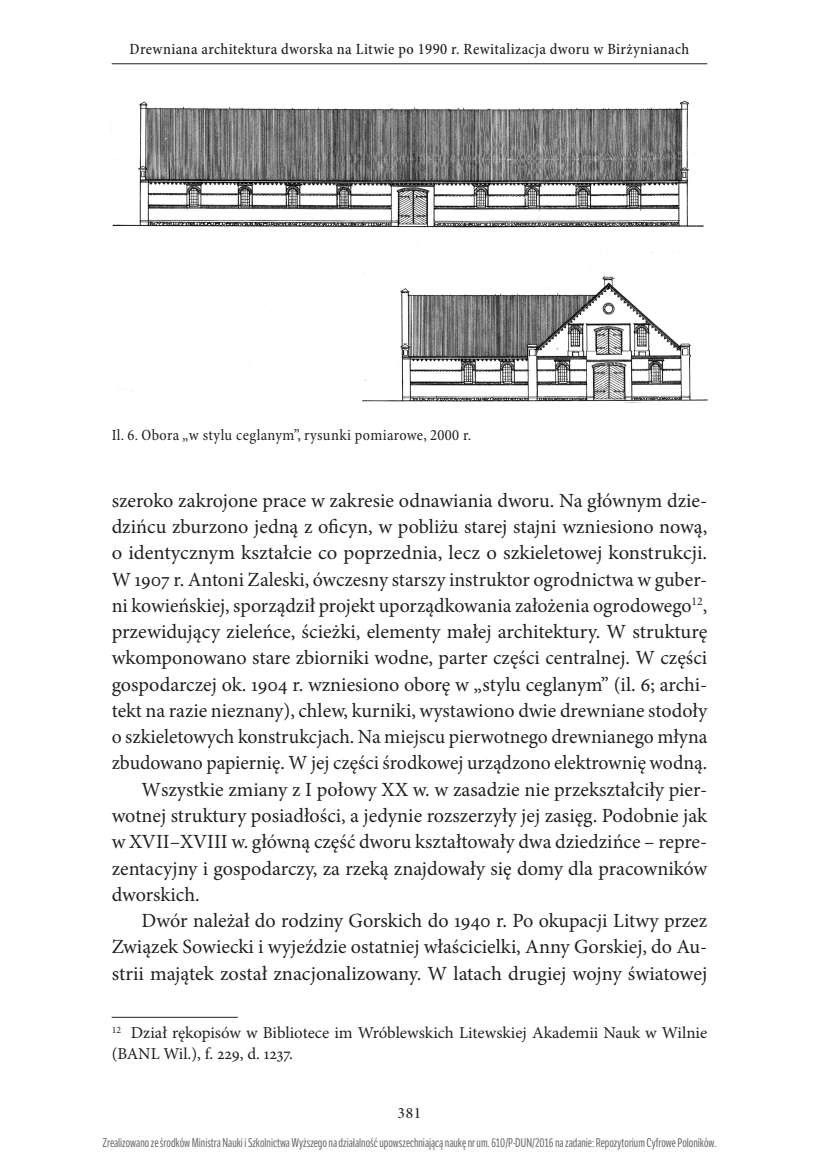
<style>
.page{position:relative;width:819px;height:1166px;background:#fff}
.page>*{position:absolute;margin:0;border:0;box-sizing:border-box;transform-origin:0 0}
.t1{font:20.12px "Minion Pro";color:#231f20}
.t2{font:16.62px/21px "Minion Pro";letter-spacing:-.005em;color:#231f20}
.t3{font:500 condensed 15.75px "Minion Pro";letter-spacing:.025em;color:#231f20}
.t4{font:condensed 15.75px "Minion Pro";letter-spacing:.025em;color:#231f20}
.t5{font:15.75px "Minion Pro Medium Subh";color:#231f20}
.t6{font:12.25px "LFT Etica Compressed";color:#6b6b6b}
</style>
<div class="page">
<hr style="left:112px;top:63px;width:595px;height:1px;background:#231f20">
<hr style="left:112px;top:1017px;width:126px;height:1px;background:#231f20">
<img style="left:112px;top:100px;width:595px;height:303px">
<p class="t3" style="left:130px;top:39px;width:561px">Drewniana architektura dworska na Litwie po 1990 r. Rewitalizacja dworu w Birżynianach</p>
<p class="t4" style="left:112px;top:425px;width:361px">Il. 6. Obora „w stylu ceglanym”, rysunki pomiarowe, 2000 r.</p>
<p class="t1" style="left:112px;top:487px;width:597px">szeroko zakrojone prace w zakresie odnawiania dworu. Na głównym dzie-</p>
<p class="t1" style="left:112px;top:513px;width:597px">dzińcu zburzono jedną z oficyn, w pobliżu starej stajni wzniesiono nową,</p>
<p class="t1" style="left:112px;top:539px;width:597px">o identycznym kształcie co poprzednia, lecz o szkieletowej konstrukcji.</p>
<p class="t1" style="left:112px;top:566px;width:597px">W 1907 r. Antoni Zaleski, ówczesny starszy instruktor ogrodnictwa w guber-</p>
<p class="t1" style="left:112px;top:592px;width:597px">ni kowieńskiej, sporządził projekt uporządkowania założenia ogrodowego<sup>12</sup>,</p>
<p class="t1" style="left:112px;top:618px;width:597px">przewidujący zieleńce, ścieżki, elementy małej architektury. W strukturę</p>
<p class="t1" style="left:112px;top:644px;width:597px">wkomponowano stare zbiorniki wodne, parter części centralnej. W części</p>
<p class="t1" style="left:112px;top:671px;width:597px">gospodarczej ok. 1904 r. wzniesiono oborę w „stylu ceglanym” (il. 6; archi-</p>
<p class="t1" style="left:112px;top:697px;width:597px">tekt na razie nieznany), chlew, kurniki, wystawiono dwie drewniane stodoły</p>
<p class="t1" style="left:112px;top:723px;width:597px">o szkieletowych konstrukcjach. Na miejscu pierwotnego drewnianego młyna</p>
<p class="t1" style="left:112px;top:749px;width:597px">zbudowano papiernię. W jej części środkowej urządzono elektrownię wodną.</p>
<p class="t1" style="left:141px;top:776px;width:567px">Wszystkie zmiany z I połowy XX w. w zasadzie nie przekształciły pier-</p>
<p class="t1" style="left:112px;top:802px;width:597px">wotnej struktury posiadłości, a jedynie rozszerzyły jej zasięg. Podobnie jak</p>
<p class="t1" style="left:112px;top:828px;width:597px">w XVII–XVIII w. główną część dworu kształtowały dwa dziedzińce – repre-</p>
<p class="t1" style="left:112px;top:854px;width:597px">zentacyjny i gospodarczy, za rzeką znajdowały się domy dla pracowników</p>
<p class="t1" style="left:112px;top:881px;width:89px">dworskich.</p>
<p class="t1" style="left:141px;top:907px;width:567px">Dwór należał do rodziny Gorskich do 1940 r. Po okupacji Litwy przez</p>
<p class="t1" style="left:112px;top:933px;width:597px">Związek Sowiecki i wyjeździe ostatniej właścicielki, Anny Gorskiej, do Au-</p>
<p class="t1" style="left:112px;top:959px;width:597px">strii majątek został znacjonalizowany. W latach drugiej wojny światowej</p>
<p class="t2" style="left:112px;top:1022px;width:597px"><sup>12</sup> Dział rękopisów w Bibliotece im Wróblewskich Litewskiej Akademii Nauk w Wilnie (BANL Wil.), f. 229, d. 1237.</p>
<p class="t5" style="left:397px;top:1104px;width:25px">381</p>
<p class="t6" style="left:102px;top:1136px;width:615px">Zrealizowano ze środków Ministra Nauki i Szkolnictwa Wyższego na działalność upowszechniającą naukę nr um. 610/P-DUN/2016 na zadanie: Repozytorium Cyfrowe Poloników.</p>
</div>
